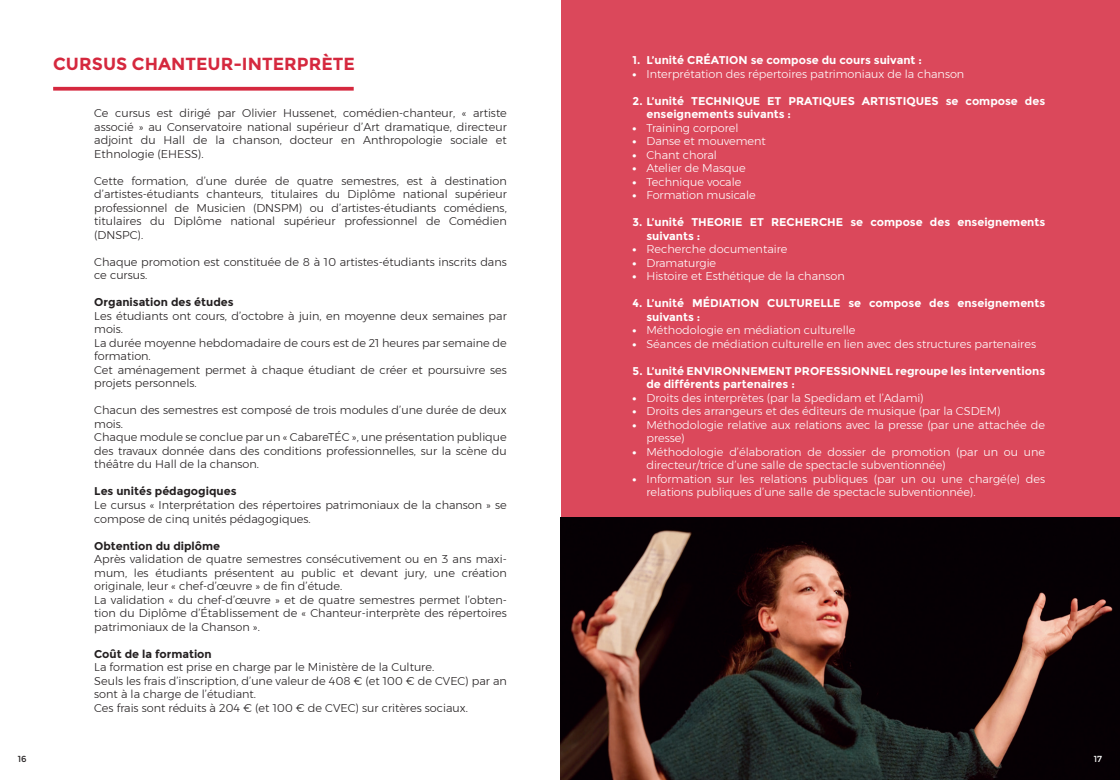
<style>
.page{position:relative;width:1120px;height:780px;background:#fff}
.page>*{position:absolute;margin:0;border:0;box-sizing:border-box;transform-origin:0 0}
.t1{font:700 17.5px "Montserrat";color:#d5283e}
.t2{font:300 11.25px/13.5px "Montserrat";color:#231f20}
.t3{font:300 11.25px/13.5px "Montserrat";color:#fff}
.t4{font:700 11.25px/13.5px "Montserrat";color:#fff}
.t5{font:700 11.25px "Montserrat";color:#231f20}
.t6{font:8.75px "Montserrat";color:#231f20}
.t7{font:8.75px "Montserrat";color:#fff}
.s1{font-weight:800}
</style>
<div class="page">
<div style="left:560px;top:0;width:560px;height:780px;background:#db485b"></div>
<svg style="left:53px;top:87px;width:301px;height:4px"></svg>
<img style="left:560px;top:517px;width:560px;height:263px">
<h1 class="t1" style="left:53px;top:53px;width:303px">CURSUS CHANTEUR-INTERPRÈTE</h1>
<p class="t2" style="left:94px;top:106px;width:414px;text-align:justify">Ce cursus est dirigé par Olivier Hussenet, comédien-chanteur, « artiste associé » au Conservatoire national supérieur d’Art dramatique, directeur adjoint du Hall de la chanson, docteur en Anthropologie sociale et Ethnologie (EHESS).</p>
<p class="t2" style="left:94px;top:174px;width:414px;text-align:justify">Cette formation, d’une durée de quatre semestres, est à destination d’artistes-étudiants chanteurs, titulaires du Diplôme national supérieur professionnel de Musicien (DNSPM) ou d’artistes-étudiants comédiens, titulaires du Diplôme national supérieur professionnel de Comédien (DNSPC).</p>
<p class="t2" style="left:94px;top:255px;width:414px">Chaque promotion est constituée de 8 à 10 artistes-étudiants inscrits dans ce cursus.</p>
<p class="t5" style="left:94px;top:296px;width:141px">Organisation des études</p>
<p class="t2" style="left:94px;top:309px;width:414px">Les étudiants ont cours, d’octobre à juin, en moyenne deux semaines par mois.<br>La durée moyenne hebdomadaire de cours est de 21 heures par semaine de formation.<br>Cet aménagement permet à chaque étudiant de créer et poursuivre ses projets personnels.</p>
<p class="t2" style="left:94px;top:403px;width:414px">Chacun des semestres est composé de trois modules d’une durée de deux mois.<br>Chaque module se conclue par un « CabareTÉC », une présentation publique des travaux donnée dans des conditions professionnelles, sur la scène du théâtre du Hall de la chanson.</p>
<p class="t5" style="left:94px;top:485px;width:144px">Les unités pédagogiques</p>
<p class="t2" style="left:94px;top:498px;width:414px">Le cursus « Interprétation des répertoires patrimoniaux de la chanson » se compose de cinq unités pédagogiques.</p>
<p class="t5" style="left:94px;top:539px;width:127px">Obtention du diplôme</p>
<p class="t2" style="left:94px;top:552px;width:414px">Après validation de quatre semestres consécutivement ou en 3 ans maxi&shy;mum, les étudiants présentent au public et devant jury, une création originale, leur « chef-d’œuvre » de fin d’étude.<br>La validation « du chef-d’œuvre » et de quatre semestres permet l’obten&shy;tion du Diplôme d’Établissement de « Chanteur-interprète des répertoires patrimoniaux de la Chanson ».</p>
<p class="t5" style="left:94px;top:647px;width:119px">Coût de la formation</p>
<p class="t2" style="left:94px;top:660px;width:414px">La formation est prise en charge par le Ministère de la Culture.<br>Seuls les frais d’inscription, d’une valeur de 408 € (et 100 € de CVEC) par an sont à la charge de l’étudiant.<br>Ces frais sont réduits à 204 € (et 100 € de CVEC) sur critères sociaux.</p>
<p class="t4" style="left:632px;top:53px;width:291px">1. L’unité CRÉATION se compose du cours suivant :</p>
<p class="t3" style="left:632px;top:67px;width:333px"><span class="s1">•</span> Interprétation des répertoires patrimoniaux de la chanson</p>
<p class="t4" style="left:646px;top:94px;width:400px;text-indent:-14px">2. L’unité TECHNIQUE ET PRATIQUES ARTISTIQUES se compose des enseignements suivants :</p>
<p class="t3" style="left:632px;top:121px;width:107px"><span class="s1">•</span> Training corporel</p>
<p class="t3" style="left:632px;top:134px;width:135px"><span class="s1">•</span> Danse et mouvement</p>
<p class="t3" style="left:632px;top:148px;width:86px"><span class="s1">•</span> Chant choral</p>
<p class="t3" style="left:632px;top:161px;width:115px"><span class="s1">•</span> Atelier de Masque</p>
<p class="t3" style="left:632px;top:175px;width:110px"><span class="s1">•</span> Technique vocale</p>
<p class="t3" style="left:632px;top:188px;width:125px"><span class="s1">•</span> Formation musicale</p>
<p class="t4" style="left:646px;top:215px;width:400px;text-indent:-14px">3. L’unité THEORIE ET RECHERCHE se compose des enseignements suivants :</p>
<p class="t3" style="left:632px;top:242px;width:156px"><span class="s1">•</span> Recherche documentaire</p>
<p class="t3" style="left:632px;top:256px;width:85px"><span class="s1">•</span> Dramaturgie</p>
<p class="t3" style="left:632px;top:269px;width:214px"><span class="s1">•</span> Histoire et Esthétique de la chanson</p>
<p class="t4" style="left:646px;top:296px;width:400px;text-indent:-14px">4. L’unité MÉDIATION CULTURELLE se compose des enseignements suivants :</p>
<p class="t3" style="left:632px;top:323px;width:224px"><span class="s1">•</span> Méthodologie en médiation culturelle</p>
<p class="t3" style="left:632px;top:337px;width:405px"><span class="s1">•</span> Séances de médiation culturelle en lien avec des structures partenaires</p>
<p class="t4" style="left:646px;top:364px;width:400px;text-indent:-14px">5. L’unité ENVIRONNEMENT PROFESSIONNEL regroupe les interventions de différents partenaires :</p>
<p class="t3" style="left:632px;top:391px;width:293px"><span class="s1">•</span> Droits des interprètes (par la Spedidam et l’Adami)</p>
<p class="t3" style="left:632px;top:404px;width:370px"><span class="s1">•</span> Droits des arrangeurs et des éditeurs de musique (par la CSDEM)</p>
<p class="t3" style="left:646px;top:418px;width:400px;text-indent:-14px"><span class="s1">•</span> Méthodologie relative aux relations avec la presse (par une attachée de presse)</p>
<p class="t3" style="left:646px;top:445px;width:400px;text-indent:-14px"><span class="s1">•</span> Méthodologie d’élaboration de dossier de promotion (par un ou une directeur/trice d’une salle de spectacle subventionnée)</p>
<p class="t3" style="left:646px;top:472px;width:400px;text-indent:-14px"><span class="s1">•</span> Information sur les relations publiques (par un ou une chargé(e) des relations publiques d’une salle de spectacle subventionnée).</p>
<p class="t6" style="left:18px;top:754px;width:10px">16</p>
<p class="t7" style="left:1094px;top:754px;width:10px">17</p>
</div>
